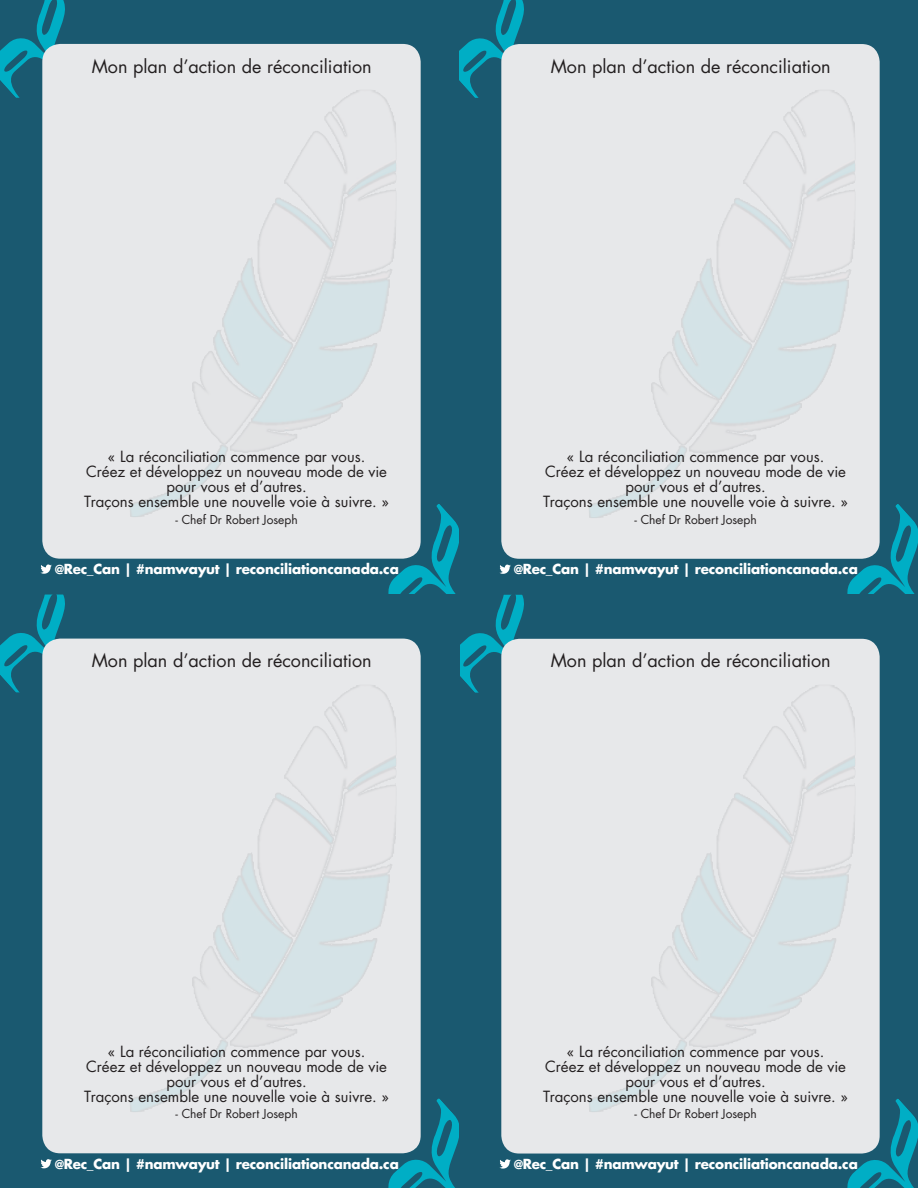
<style>
.page{position:relative;width:918px;height:1188px;background:#fff}
.page>*{position:absolute;margin:0;border:0;box-sizing:border-box;transform-origin:0 0}
.t1{font:18px "Futura LT";color:#231f20}
.t2{font:15px "Futura LT";color:#231f20}
.t3{font:700 13.5px "Futura LT";letter-spacing:-.01em;color:#fff}
.t4{font:12px "Futura LT";color:#231f20}
.s1{font-size:12px}
</style>
<div class="page">
<div style="left:0;top:0;width:459px;height:595px;background:#1a5970"></div>
<svg style="left:0;top:0;width:75px;height:98px"></svg>
<div style="left:42px;top:44px;width:379px;height:515px;background:#e7e8ea;border-radius:18px"></div>
<svg style="left:40px;top:565px;width:12px;height:9px"></svg>
<div style="left:459px;top:0;width:459px;height:595px;background:#1a5970"></div>
<svg style="left:459px;top:0;width:65px;height:98px"></svg>
<div style="left:501px;top:44px;width:379px;height:515px;background:#e7e8ea;border-radius:18px"></div>
<svg style="left:845px;top:504px;width:73px;height:90px"></svg>
<div style="left:459px;top:595px;width:459px;height:593px;background:#1a5970"></div>
<svg style="left:386px;top:504px;width:148px;height:189px"></svg>
<div style="left:501px;top:639px;width:379px;height:515px;background:#e7e8ea;border-radius:18px"></div>
<svg style="left:845px;top:1099px;width:73px;height:89px"></svg>
<svg style="left:499px;top:1159px;width:12px;height:10px"></svg>
<div style="left:0;top:595px;width:459px;height:593px;background:#1a5970"></div>
<svg style="left:0;top:595px;width:75px;height:97px"></svg>
<div style="left:42px;top:639px;width:379px;height:514px;background:#e7e8ea;border-radius:18px"></div>
<svg style="left:386px;top:1098px;width:73px;height:90px"></svg>
<svg style="left:40px;top:1159px;width:12px;height:9px"></svg>
<p class="t1" style="left:92px;top:54px;width:281px">Mon plan d’action de réconciliation</p>
<p class="t1" style="left:551px;top:55px;width:281px">Mon plan d’action de réconciliation</p>
<p class="t2" style="left:108px;top:447px;width:259px">« La réconciliation commence par vous.</p>
<p class="t2" style="left:86px;top:462px;width:302px">Créez et développez un nouveau mode de vie</p>
<p class="t2" style="left:166px;top:477px;width:142px">pour vous et d’autres.</p>
<p class="t2" style="left:84px;top:492px;width:306px">Traçons ensemble une nouvelle voie à suivre. »</p>
<p class="t4" style="left:176px;top:512px;width:124px">- Chef Dr Robert Joseph</p>
<p class="t2" style="left:567px;top:447px;width:259px">« La réconciliation commence par vous.</p>
<p class="t2" style="left:545px;top:462px;width:302px">Créez et développez un nouveau mode de vie</p>
<p class="t2" style="left:625px;top:477px;width:142px">pour vous et d’autres.</p>
<p class="t2" style="left:543px;top:492px;width:306px">Traçons ensemble une nouvelle voie à suivre. »</p>
<p class="t4" style="left:635px;top:512px;width:124px">- Chef Dr Robert Joseph</p>
<p class="t3" style="left:55px;top:560px;width:345px"><span class="s1">@</span>Rec_Can | #namwayut | reconciliationcanada.ca</p>
<p class="t3" style="left:514px;top:560px;width:345px"><span class="s1">@</span>Rec_Can | #namwayut | reconciliationcanada.ca</p>
<p class="t1" style="left:92px;top:649px;width:281px">Mon plan d’action de réconciliation</p>
<p class="t1" style="left:551px;top:649px;width:281px">Mon plan d’action de réconciliation</p>
<p class="t2" style="left:108px;top:1042px;width:259px">« La réconciliation commence par vous.</p>
<p class="t2" style="left:86px;top:1057px;width:302px">Créez et développez un nouveau mode de vie</p>
<p class="t2" style="left:166px;top:1072px;width:142px">pour vous et d’autres.</p>
<p class="t2" style="left:84px;top:1087px;width:306px">Traçons ensemble une nouvelle voie à suivre. »</p>
<p class="t4" style="left:176px;top:1106px;width:124px">- Chef Dr Robert Joseph</p>
<p class="t3" style="left:55px;top:1155px;width:345px"><span class="s1">@</span>Rec_Can | #namwayut | reconciliationcanada.ca</p>
<p class="t2" style="left:567px;top:1042px;width:259px">« La réconciliation commence par vous.</p>
<p class="t2" style="left:545px;top:1057px;width:302px">Créez et développez un nouveau mode de vie</p>
<p class="t2" style="left:625px;top:1072px;width:142px">pour vous et d’autres.</p>
<p class="t2" style="left:543px;top:1087px;width:306px">Traçons ensemble une nouvelle voie à suivre. »</p>
<p class="t4" style="left:635px;top:1106px;width:124px">- Chef Dr Robert Joseph</p>
<p class="t3" style="left:514px;top:1155px;width:345px"><span class="s1">@</span>Rec_Can | #namwayut | reconciliationcanada.ca</p>
</div>
